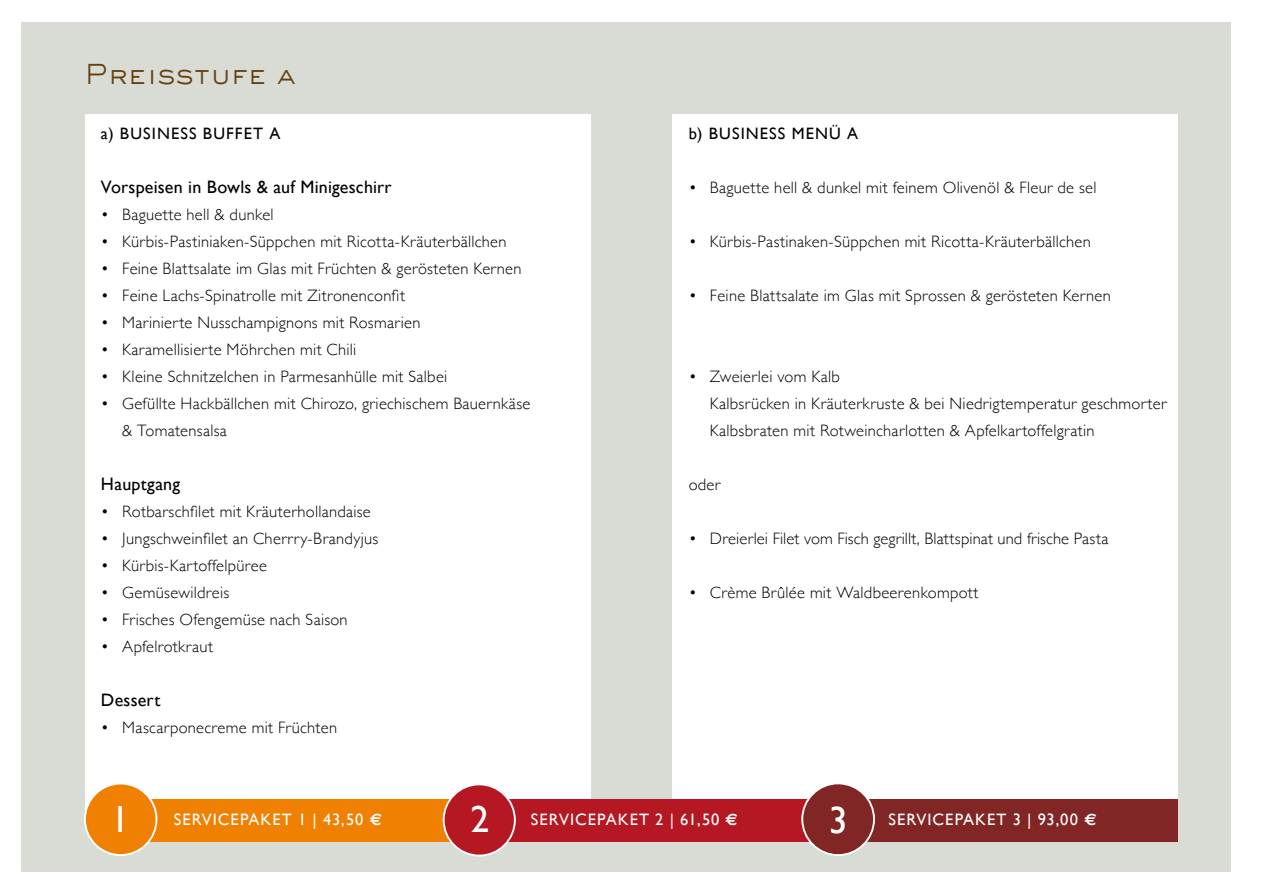
<style>
.page{position:relative;width:1263px;height:893px;background:#fff}
.page>*{position:absolute;margin:0;border:0;box-sizing:border-box;transform-origin:0 0}
.t1{font:37.95px "Gill Sans";color:#fff}
.t2{font:37.8px "Gill Sans";color:#fff}
.t3{font:37.65px "Gill Sans";color:#fff}
.t4{font:300 27px "Sackers Gothic Std";color:#663f0f}
.t5{font:18px "Gill Sans";letter-spacing:.01em;color:#000}
.t6{font:300 16.5px/27px "Gill Sans";letter-spacing:.02em;color:#000}
.t7{font:16.5px "Gill Sans";letter-spacing:.06em;color:#fff}
.t8{font:16.5px "Gill Sans";letter-spacing:.07em;color:#000}
.s1{font-family:"Euro Sans";font-weight:700}
</style>
<div class="page">
<div style="left:21px;top:22px;width:1210px;height:850px;background:#d8dcd5"></div>
<div style="left:85px;top:114px;width:505px;height:705px;background:#fff"></div>
<div style="left:673px;top:114px;width:505px;height:705px;background:#fff"></div>
<div style="left:122px;top:799px;width:353px;height:43px;background:#ef8002"></div>
<div style="left:473px;top:799px;width:353px;height:43px;background:#b51822"></div>
<div style="left:825px;top:799px;width:353px;height:43px;background:#812625"></div>
<div style="left:85px;top:783px;width:71px;height:72px;background:#ef8002;border-radius:50%"></div>
<div style="left:84px;top:782px;width:73px;height:74px;border:2px solid #fff;border-radius:50%"></div>
<div style="left:802px;top:783px;width:72px;height:72px;background:#812625;border-radius:50%"></div>
<div style="left:801px;top:782px;width:74px;height:74px;border:2px solid #fff;border-radius:50%"></div>
<div style="left:444px;top:784px;width:71px;height:71px;background:#b51822;border-radius:50%"></div>
<div style="left:443px;top:783px;width:73px;height:73px;border:2px solid #fff;border-radius:50%"></div>
<h3 class="t4" style="left:85px;top:57px;width:212px">Preisstufe a</h3>
<p class="t8" style="left:101px;top:124px;width:181px">a) BUSINESS BUFFET A</p>
<p class="t5" style="left:101px;top:176px;width:292px">Vorspeisen in Bowls &amp; auf Minigeschirr</p>
<p class="t6" style="left:101px;top:200px;width:174px">• Baguette hell &amp; dunkel</p>
<p class="t6" style="left:101px;top:227px;width:407px">• Kürbis-Pastiniaken-Süppchen mit Ricotta-Kräuterbällchen</p>
<p class="t6" style="left:101px;top:254px;width:422px">• Feine Blattsalate im Glas mit Früchten &amp; gerösteten Kernen</p>
<p class="t6" style="left:101px;top:281px;width:306px">• Feine Lachs-Spinatrolle mit Zitronenconfit</p>
<p class="t6" style="left:101px;top:308px;width:321px">• Marinierte Nusschampignons mit Rosmarien</p>
<p class="t6" style="left:101px;top:335px;width:257px">• Karamellisierte Möhrchen mit Chili</p>
<p class="t6" style="left:101px;top:362px;width:348px">• Kleine Schnitzelchen in Parmesanhülle mit Salbei</p>
<p class="t6" style="left:122px;top:389px;width:410px;text-indent:-21px">• Gefüllte Hackbällchen mit Chirozo, griechischem Bauernkäse &amp; Tomatensalsa</p>
<p class="t5" style="left:101px;top:473px;width:81px">Hauptgang</p>
<p class="t6" style="left:101px;top:497px;width:271px">• Rotbarschfilet mit Kräuterhollandaise</p>
<p class="t6" style="left:101px;top:524px;width:279px">• Jungschweinfilet an Cherrry-Brandyjus</p>
<p class="t6" style="left:101px;top:551px;width:168px">• Kürbis-Kartoffelpüree</p>
<p class="t6" style="left:101px;top:578px;width:130px">• Gemüsewildreis</p>
<p class="t6" style="left:101px;top:605px;width:248px">• Frisches Ofengemüse nach Saison</p>
<p class="t6" style="left:101px;top:632px;width:114px">• Apfelrotkraut</p>
<p class="t5" style="left:101px;top:689px;width:61px">Dessert</p>
<p class="t6" style="left:101px;top:713px;width:238px">• Mascarponecreme mit Früchten</p>
<p class="t8" style="left:689px;top:124px;width:171px">b) BUSINESS MENÜ A</p>
<p class="t6" style="left:689px;top:173px;width:409px">• Baguette hell &amp; dunkel mit feinem Olivenöl &amp; Fleur de sel</p>
<p class="t6" style="left:689px;top:227px;width:404px">• Kürbis-Pastinaken-Süppchen mit Ricotta-Kräuterbällchen</p>
<p class="t6" style="left:689px;top:281px;width:424px">• Feine Blattsalate im Glas mit Sprossen &amp; gerösteten Kernen</p>
<p class="t6" style="left:710px;top:362px;width:458px;text-indent:-21px">• Zweierlei vom Kalb<br>Kalbsrücken in Kräuterkruste &amp; bei Niedrigtemperatur geschmorter<br>Kalbsbraten mit Rotweincharlotten &amp; Apfelkartoffelgratin</p>
<p class="t6" style="left:689px;top:470px;width:33px">oder</p>
<p class="t6" style="left:689px;top:524px;width:421px">• Dreierlei Filet vom Fisch gegrillt, Blattspinat und frische Pasta</p>
<p class="t6" style="left:689px;top:578px;width:291px">• Crème Brûlée mit Waldbeerenkompott</p>
<h2 class="t2" style="left:111px;top:797px;width:20px">1</h2>
<p class="t7" style="left:174px;top:809px;width:210px">SERVICEPAKET 1 | 43,50 <span class="s1">E</span></p>
<h3 class="t3" style="left:470px;top:797px;width:20px">2</h3>
<p class="t7" style="left:531px;top:809px;width:209px">SERVICEPAKET 2 | 61,50 <span class="s1">E</span></p>
<h1 class="t1" style="left:829px;top:797px;width:20px">3</h1>
<p class="t7" style="left:888px;top:809px;width:210px">SERVICEPAKET 3 | 93,00 <span class="s1">E</span></p>
</div>
